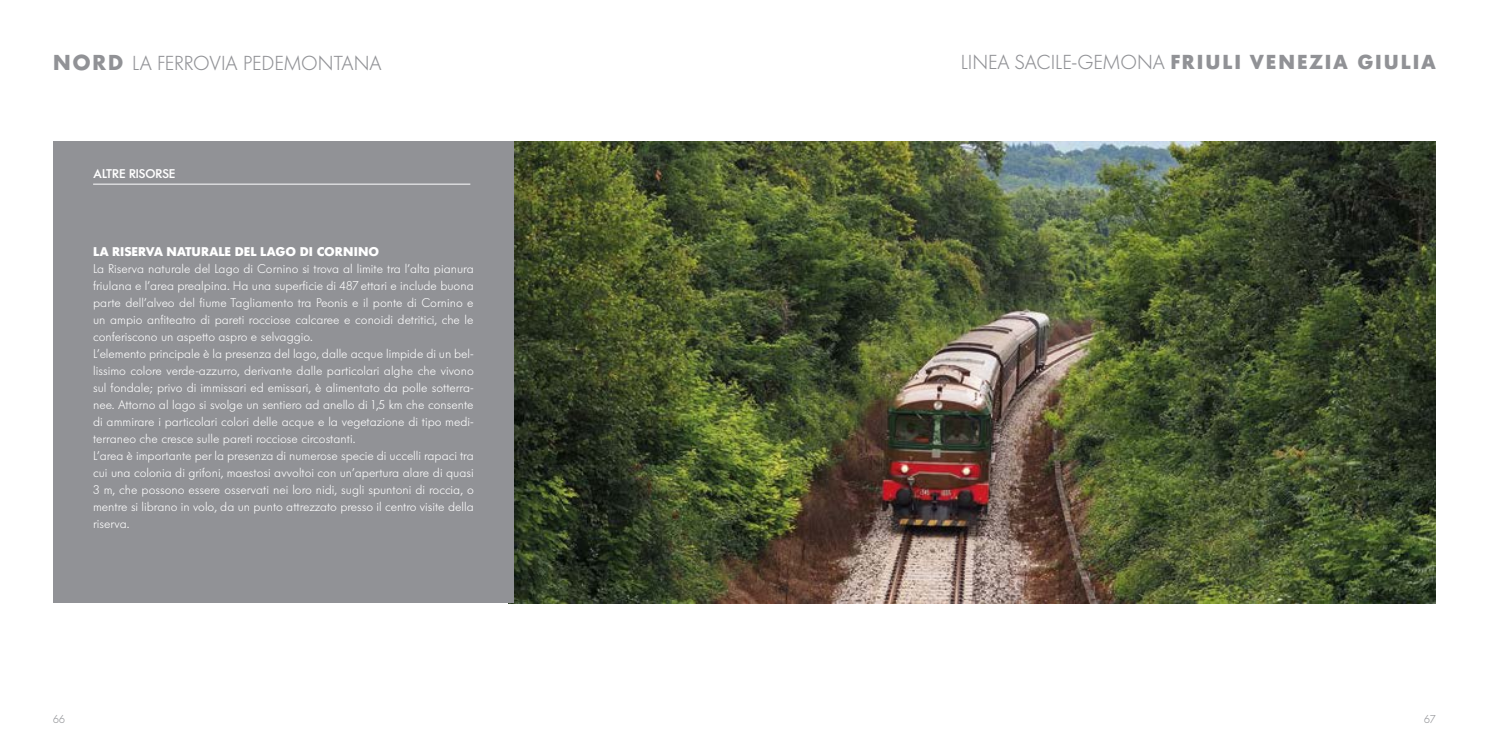
<style>
.page{position:relative;width:1489px;height:745px;background:#fff}
.page>*{position:absolute;margin:0;border:0;box-sizing:border-box;transform-origin:0 0}
.t1{font:700 20px "Futura Serie BQ";letter-spacing:.1em;color:#919296}
.t2{font:300 20px "Futura Serie BQ";color:#919296}
.t3{font:300 12.5px/17px "Futura Serie BQ";color:#fff}
.t4{font:700 12.5px "Futura Serie BQ";color:#fff}
.t5{font:500 12.5px "Futura Serie BQ";color:#fff}
.t6{font:300 11.25px "Futura BQ";color:#919296}
.s1{font-family:"Futura Std";font-weight:700}
.s2{font-weight:300}
</style>
<div class="page">
<img style="left:513px;top:141px;width:922px;height:461px">
<div style="left:53px;top:141px;width:460px;height:461px;background:#919296"></div>
<hr style="left:93px;top:184px;width:377px;height:1px;background:#fff">
<h1 class="t2" style="left:53px;top:51px;width:330px"><span class="s1">NORD</span> LA FERROVIA PEDEMONTANA</h1>
<h1 class="t1" style="left:960px;top:50px;width:476px"><span class="s2">LINEA SACILE-GEMONA</span> FRIULI VENEZIA GIULIA</h1>
<p class="t5" style="left:93px;top:166px;width:84px">ALTRE RISORSE</p>
<p class="t4" style="left:93px;top:243px;width:287px">LA RISERVA NATURALE DEL LAGO DI CORNINO</p>
<p class="t3" style="left:93px;top:260px;width:382px">La Riserva naturale del Lago di Cornino si trova al limite tra l’alta pianura friulana e l’area prealpina. Ha una superficie di 487 ettari e include buona parte dell’alveo del fiume Tagliamento tra Peonis e il ponte di Cornino e un ampio anfiteatro di pareti rocciose calcaree e conoidi detritici, che le conferiscono un aspetto aspro e selvaggio.<br>L’elemento principale è la presenza del lago, dalle acque limpide di un bel&shy;lissimo colore verde-azzurro, derivante dalle particolari alghe che vivono sul fondale; privo di immissari ed emissari, è alimentato da polle sotterra&shy;nee. Attorno al lago si svolge un sentiero ad anello di 1,5 km che consente di ammirare i particolari colori delle acque e la vegetazione di tipo medi&shy;terraneo che cresce sulle pareti rocciose circostanti.<br>L’area è importante per la presenza di numerose specie di uccelli rapaci tra cui una colonia di grifoni, maestosi avvoltoi con un’apertura alare di quasi 3 m, che possono essere osservati nei loro nidi, sugli spuntoni di roccia, o mentre si librano in volo, da un punto attrezzato presso il centro visite della riserva.</p>
<p class="t6" style="left:53px;top:711px;width:13px">66</p>
<p class="t6" style="left:1423px;top:711px;width:13px">67</p>
</div>
